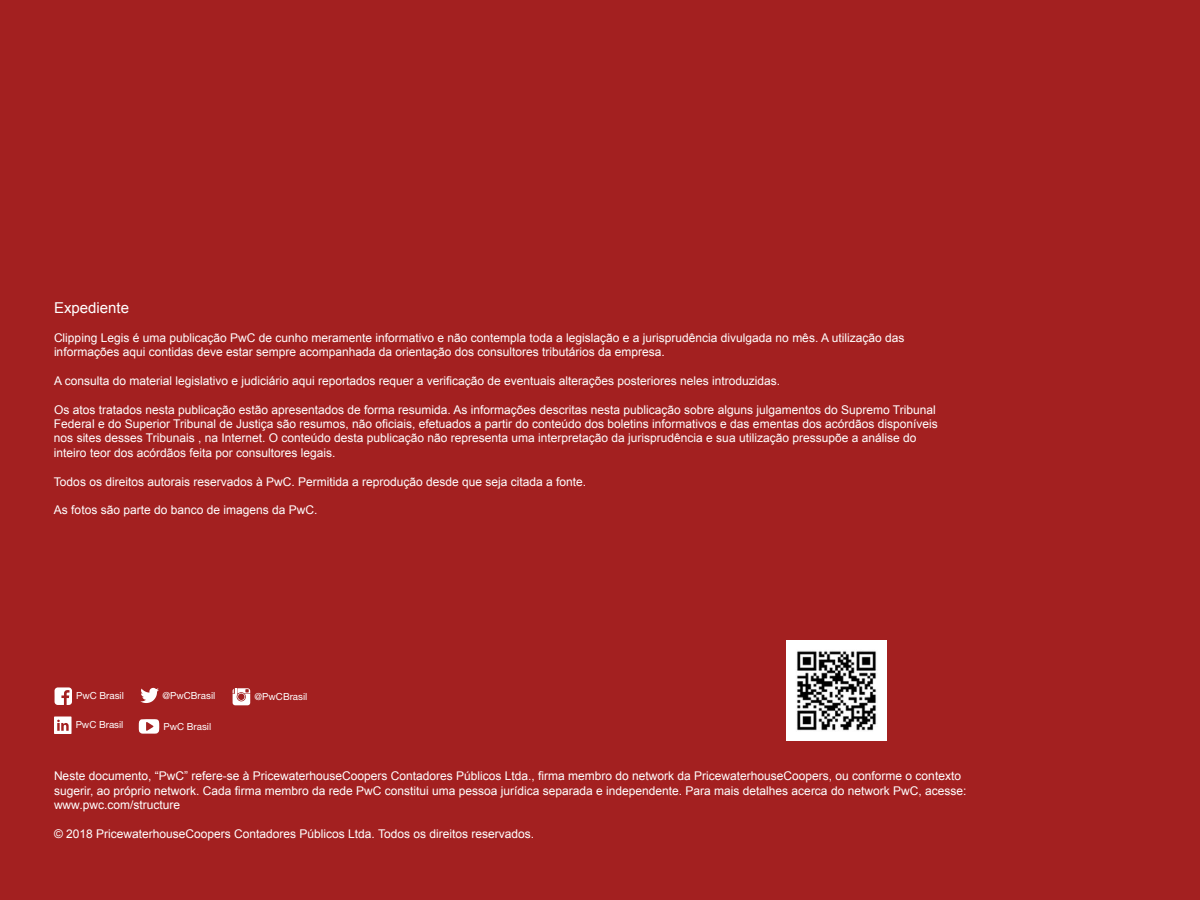
<style>
.page{position:relative;width:1200px;height:900px;background:#a32020}
.page>*{position:absolute;margin:0;border:0;box-sizing:border-box;transform-origin:0 0}
.t1{font:15px "Arial";color:#fff}
.t2{font:12px/14.4px "Arial";color:#fff}
.t3{font:9.75px "Helvetica Neue";color:#fff}
</style>
<div class="page">
<img style="left:787px;top:640px;width:100px;height:100px">
<svg style="left:54px;top:717px;width:18px;height:17px"></svg>
<svg style="left:140px;top:688px;width:19px;height:15px"></svg>
<svg style="left:139px;top:719px;width:20px;height:15px"></svg>
<svg style="left:55px;top:687px;width:17px;height:18px"></svg>
<svg style="left:233px;top:688px;width:17px;height:17px"></svg>
<p class="t1" style="left:54px;top:298px;width:77px">Expediente</p>
<p class="t2" style="left:54px;top:330px;width:852px">Clipping Legis é uma publicação PwC de cunho meramente informativo e não contempla toda a legislação e a jurisprudência divulgada no mês. A utilização das informações aqui contidas deve estar sempre acompanhada da orientação dos consultores tributários da empresa.</p>
<p class="t2" style="left:54px;top:374px;width:728px">A consulta do material legislativo e judiciário aqui reportados requer a verificação de eventuais alterações posteriores neles introduzidas.</p>
<p class="t2" style="left:54px;top:402px;width:885px">Os atos tratados nesta publicação estão apresentados de forma resumida. As informações descritas nesta publicação sobre alguns julgamentos do Supremo Tribunal Federal e do Superior Tribunal de Justiça são resumos, não oficiais, efetuados a partir do conteúdo dos boletins informativos e das ementas dos acórdãos disponíveis nos sites desses Tribunais , na Internet. O conteúdo desta publicação não representa uma interpretação da jurisprudência e sua utilização pressupõe a análise do inteiro teor dos acórdãos feita por consultores legais.</p>
<p class="t2" style="left:54px;top:474px;width:534px">Todos os direitos autorais reservados à PwC. Permitida a reprodução desde que seja citada a fonte.</p>
<p class="t2" style="left:54px;top:503px;width:265px">As fotos são parte do banco de imagens da PwC.</p>
<p class="t3" style="left:162px;top:689px;width:54px">@PwCBrasil</p>
<p class="t3" style="left:163px;top:721px;width:49px">PwC Brasil</p>
<p class="t3" style="left:76px;top:690px;width:49px">PwC Brasil</p>
<p class="t3" style="left:254px;top:691px;width:54px">@PwCBrasil</p>
<p class="t3" style="left:76px;top:719px;width:49px">PwC Brasil</p>
<p class="t2" style="left:54px;top:769px;width:914px">Neste documento, “PwC” refere-se à PricewaterhouseCoopers Contadores Públicos Ltda., firma membro do network da PricewaterhouseCoopers, ou conforme o contexto sugerir, ao próprio network. Cada firma membro da rede PwC constitui uma pessoa jurídica separada e independente. Para mais detalhes acerca do network PwC, acesse: www.pwc.com/structure</p>
<p class="t2" style="left:54px;top:827px;width:482px">© 2018 PricewaterhouseCoopers Contadores Públicos Ltda. Todos os direitos reservados.</p>
</div>
